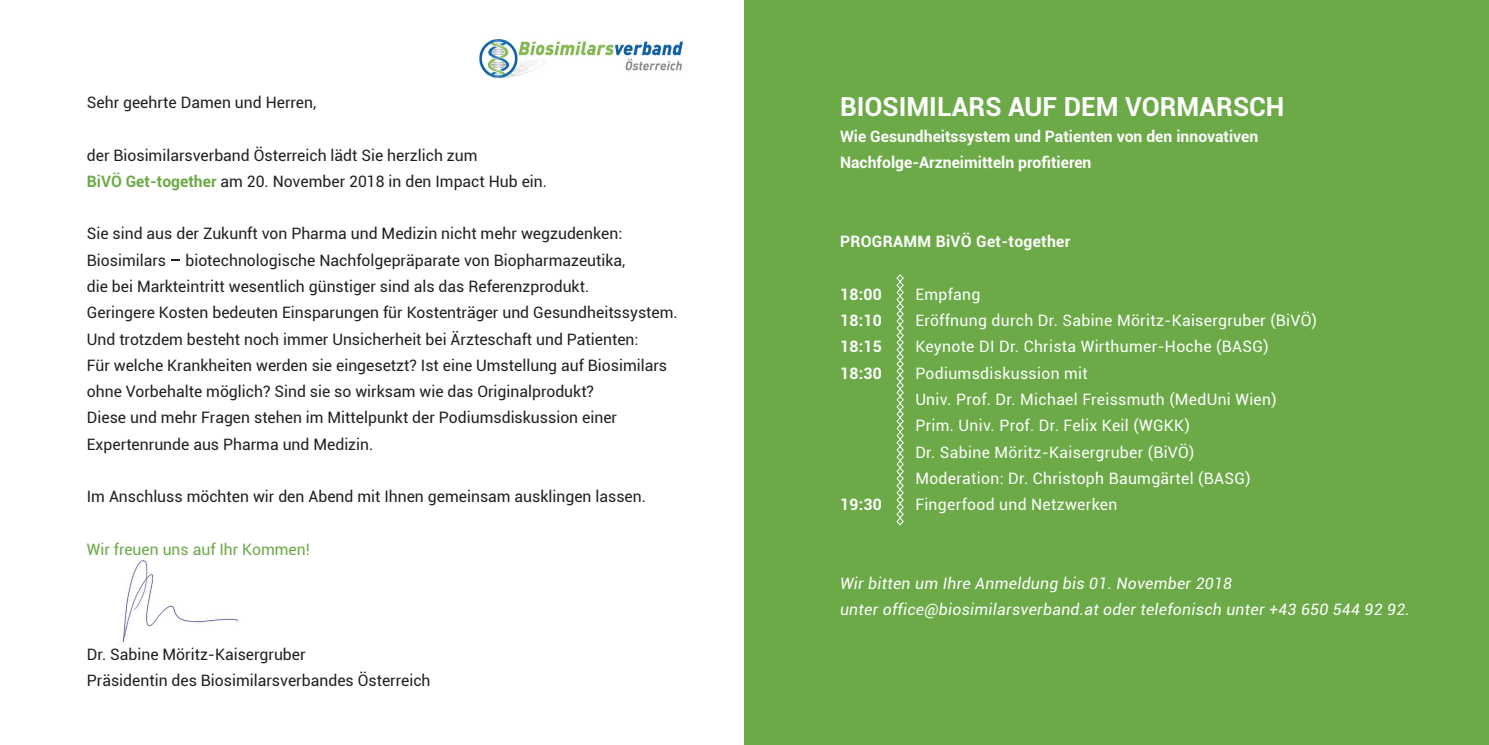
<style>
.page{position:relative;width:1489px;height:745px;background:#fff}
.page>*{position:absolute;margin:0;border:0;box-sizing:border-box;transform-origin:0 0}
.t1{font:700 26.25px "Roboto";color:#fff}
.t2{font:15.75px/26.2px "Roboto";color:#231f20}
.t3{font:15.75px/26.2px "Roboto";letter-spacing:.02em;color:#fff}
.t4{font:italic 15.75px/26.2px "Roboto";letter-spacing:.02em;color:#fff}
.t5{font:700 15.75px/26.2px "Roboto";color:#fff}
.t6{font:15.75px "Roboto";color:#6baa47}
.t7{font:700 15.75px "Roboto";letter-spacing:.02em;color:#fff}
.s1{font-weight:700;color:#6baa47}
</style>
<div class="page">
<img style="left:117px;top:559px;width:121px;height:86px">
<div style="left:744px;top:0;width:744px;height:744px;background:#6baa47"></div>
<img style="left:479px;top:39px;width:204px;height:39px">
<svg style="left:896px;top:274px;width:8px;height:251px"></svg>
<p class="t2" style="left:87px;top:89px;width:231px">Sehr geehrte Damen und Herren,</p>
<p class="t2" style="left:87px;top:141px;width:461px">der Biosimilarsverband Österreich lädt Sie herzlich zum<br><span class="s1">BiVÖ Get-together</span> am 20. November 2018 in den Impact Hub ein.</p>
<p class="t2" style="left:87px;top:220px;width:592px">Sie sind aus der Zukunft von Pharma und Medizin nicht mehr wegzudenken:<br>Biosimilars biotechnologische Nachfolgepräparate von Biopharmazeutika,<br>die bei Markteintritt wesentlich günstiger sind als das Referenzprodukt.<br>Geringere Kosten bedeuten Einsparungen für Kostenträger und Gesundheitssystem.<br>Und trotzdem besteht noch immer Unsicherheit bei Ärzteschaft und Patienten:<br>Für welche Krankheiten werden sie eingesetzt? Ist eine Umstellung auf Biosimilars ohne Vorbehalte möglich? Sind sie so wirksam wie das Originalprodukt?<br>Diese und mehr Fragen stehen im Mittelpunkt der Podiumsdiskussion einer Expertenrunde aus Pharma und Medizin.</p>
<p class="t2" style="left:87px;top:482px;width:560px">Im Anschluss möchten wir den Abend mit Ihnen gemeinsam ausklingen lassen.</p>
<p class="t6" style="left:87px;top:538px;width:225px">Wir freuen uns auf Ihr Kommen!</p>
<p class="t2" style="left:87px;top:640px;width:345px">Dr. Sabine Möritz-Kaisergruber<br>Präsidentin des Biosimilarsverbandes Österreich</p>
<h1 class="t1" style="left:840px;top:88px;width:446px">Biosimilars auf dem Vormarsch</h1>
<p class="t5" style="left:840px;top:123px;width:420px">Wie Gesundheitssystem und Patienten von den innovativen<br>Nachfolge-Arzneimitteln profitieren</p>
<p class="t7" style="left:840px;top:230px;width:232px">Programm BiVÖ Get-together</p>
<p class="t5" style="left:840px;top:280px;width:43px">18:00</p>
<p class="t3" style="left:915px;top:280px;width:67px">Empfang</p>
<p class="t5" style="left:840px;top:306px;width:43px">18:10</p>
<p class="t3" style="left:915px;top:306px;width:403px">Eröffnung durch Dr. Sabine Möritz-Kaisergruber (BiVÖ)</p>
<p class="t5" style="left:840px;top:333px;width:43px">18:15</p>
<p class="t3" style="left:915px;top:333px;width:355px">Keynote DI Dr. Christa Wirthumer-Hoche (BASG)</p>
<p class="t5" style="left:840px;top:359px;width:43px">18:30</p>
<p class="t3" style="left:915px;top:359px;width:363px">Podiumsdiskussion mit<br>Univ. Prof. Dr. Michael Freissmuth (MedUni Wien)<br>Prim. Univ. Prof. Dr. Felix Keil (WGKK)<br>Dr. Sabine Möritz-Kaisergruber (BiVÖ)<br>Moderation: Dr. Christoph Baumgärtel (BASG)</p>
<p class="t5" style="left:840px;top:490px;width:43px">19:30</p>
<p class="t3" style="left:915px;top:490px;width:204px">Fingerfood und Netzwerken</p>
<p class="t4" style="left:840px;top:569px;width:571px">Wir bitten um Ihre Anmeldung bis 01. November 2018<br>unter office@biosimilarsverband.at oder telefonisch unter +43 650 544 92 92.</p>
</div>
